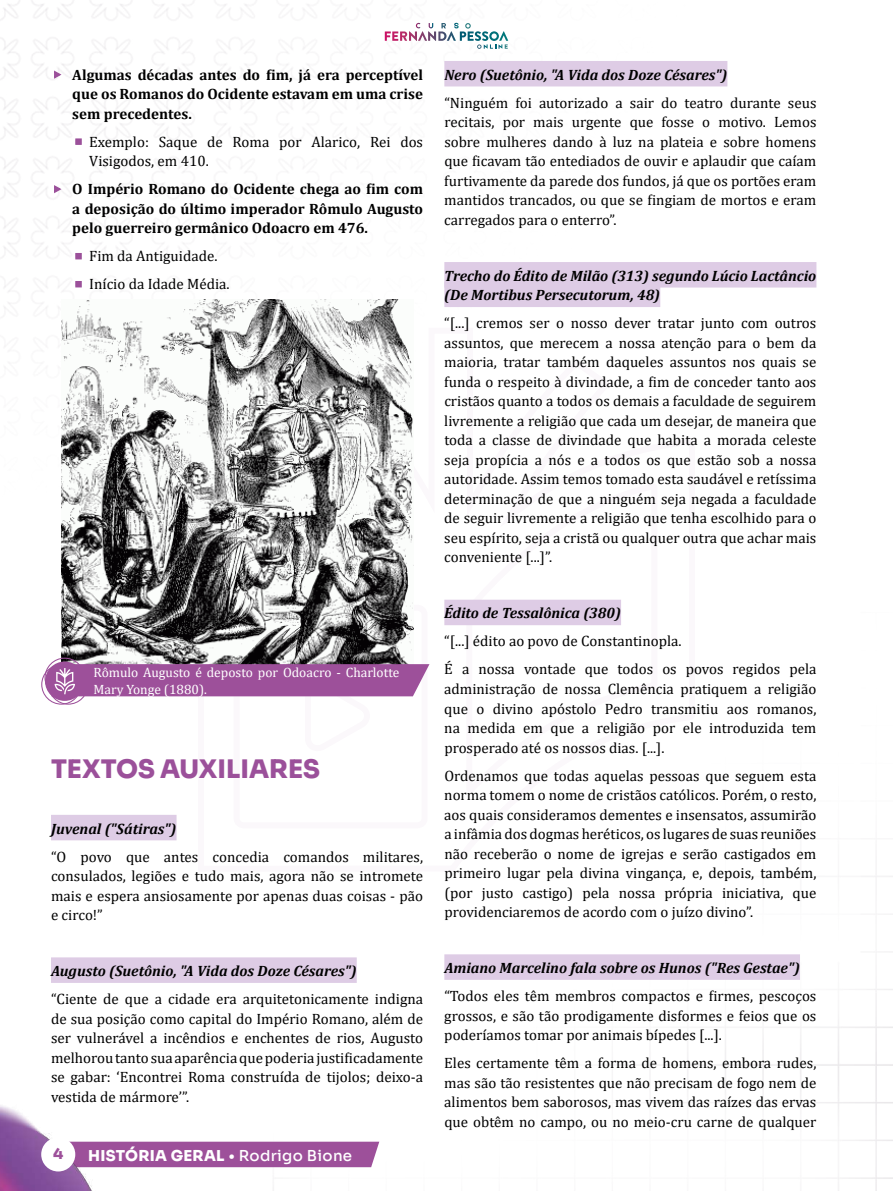
<style>
.page{position:relative;width:893px;height:1191px;background:#fff}
.page>*{position:absolute;margin:0;border:0;box-sizing:border-box;transform-origin:0 0}
.t1{font:25.5px "Sora";color:#9b509a}
.t2{font:15px/19.5px "Cambria";color:#000;text-align:justify}
.t3{font:italic 700 15px/19.5px "Cambria";color:#000}
.t4{font:700 15px/19.5px "Cambria";color:#000;text-align:justify}
.t5{font:15px "Sora";letter-spacing:.02em;color:#fff}
.t6{font:15px "Sora";color:#9d509a}
.t7{font:13.5px/16.5px "Cambria";color:#fff}
.s1{font-family:"Cambria";font-weight:700}
.s2{font-weight:500}
</style>
<div class="page">
<img style="left:0;top:0;width:893px;height:1191px">
<svg style="left:195px;top:325px;width:505px;height:548px"></svg>
<svg style="left:409px;top:23px;width:99px;height:26px"></svg>
<img style="left:0;top:1081px;width:131px;height:110px">
<svg style="left:0;top:1141px;width:379px;height:26px;background:#9d559d"></svg>
<div style="left:44px;top:1140px;width:28px;height:28px;background:#fff;border-radius:50%"></div>
<div style="left:41px;top:1137px;width:34px;height:34px;border:6px solid #fff;border-radius:50%"></div>
<div style="left:51px;top:815px;width:126px;height:25px;background:#decce5"></div>
<div style="left:51px;top:957px;width:306px;height:26px;background:#decce5"></div>
<img style="left:61px;top:300px;width:352px;height:357px">
<svg style="left:41px;top:657px;width:388px;height:47px"></svg>
<div style="left:444px;top:61px;width:283px;height:25px;background:#decce5"></div>
<div style="left:444px;top:262px;width:372px;height:25px;background:#decce5"></div>
<div style="left:444px;top:281px;width:216px;height:26px;background:#decce5"></div>
<div style="left:444px;top:599px;width:177px;height:26px;background:#decce5"></div>
<div style="left:444px;top:954px;width:356px;height:25px;background:#decce5"></div>
<svg style="left:55px;top:72px;width:5px;height:5px"></svg>
<svg style="left:76px;top:139px;width:5px;height:5px"></svg>
<svg style="left:55px;top:186px;width:5px;height:6px"></svg>
<svg style="left:76px;top:254px;width:5px;height:4px"></svg>
<svg style="left:76px;top:282px;width:5px;height:4px"></svg>
<p class="t4" style="left:72px;top:64px;width:352px">Algumas décadas antes do fim, já era perceptível que os Romanos do Ocidente estavam em uma crise sem precedentes.</p>
<p class="t2" style="left:89px;top:132px;width:335px">Exemplo: Saque de Roma por Alarico, Rei dos<br>Visigodos, em 410.</p>
<p class="t4" style="left:72px;top:179px;width:352px">O Império Romano do Ocidente chega ao fim com a deposição do último imperador Rômulo Augusto pelo guerreiro germânico Odoacro em 476.</p>
<p class="t2" style="left:89px;top:242px;width:142px;line-height:28px">Fim da Antiguidade.<br>Início da Idade Média.</p>
<p class="t7" style="left:94px;top:664px;width:307px">Rômulo Augusto é deposto por Odoacro - Charlotte<br>Mary Yonge (1880).</p>
<h1 class="t1" style="left:51px;top:747px;width:270px">TEXTOS AUXILIARES</h1>
<p class="t3" style="left:51px;top:818px;width:127px">Juvenal ("Sátiras")</p>
<p class="t2" style="left:51px;top:846px;width:374px">“O povo que antes concedia comandos militares, consulados, legiões e tudo mais, agora não se intromete mais e espera ansiosamente por apenas duas coisas - pão e circo!”</p>
<p class="t3" style="left:51px;top:960px;width:307px">Augusto (Suetônio, "A Vida dos Doze Césares")</p>
<p class="t2" style="left:51px;top:989px;width:374px">“Ciente de que a cidade era arquitetonicamente indigna de sua posição como capital do Império Romano, além de ser vulnerável a incêndios e enchentes de rios, Augusto melhoroutantosua aparênciaquepoderiajustificadamente se gabar: ‘Encontrei Roma construída de tijolos; deixo-a vestida de mármore’”.</p>
<p class="t6" style="left:53px;top:1141px;width:12px">4</p>
<p class="t5" style="left:88px;top:1142px;width:265px">HISTÓRIA GERAL <span class="s1">•</span> <span class="s2">Rodrigo Bione</span></p>
<p class="t3" style="left:444px;top:64px;width:285px">Nero (Suetônio, "A Vida dos Doze Césares")</p>
<p class="t2" style="left:444px;top:93px;width:374px">“Ninguém foi autorizado a sair do teatro durante seus recitais, por mais urgente que fosse o motivo. Lemos sobre mulheres dando à luz na plateia e sobre homens que ficavam tão entediados de ouvir e aplaudir que caíam furtivamente da parede dos fundos, já que os portões eram mantidos trancados, ou que se fingiam de mortos e eram carregados para o enterro”.</p>
<p class="t3" style="left:444px;top:265px;width:374px">Trecho do Édito de Milão (313) segundo Lúcio Lactâncio (De Mortibus Persecutorum, 48)</p>
<p class="t2" style="left:444px;top:313px;width:374px">“[...] cremos ser o nosso dever tratar junto com outros assuntos, que merecem a nossa atenção para o bem da maioria, tratar também daqueles assuntos nos quais se funda o respeito à divindade, a fim de conceder tanto aos cristãos quanto a todos os demais a faculdade de seguirem livremente a religião que cada um desejar, de maneira que toda a classe de divindade que habita a morada celeste seja propícia a nós e a todos os que estão sob a nossa autoridade. Assim temos tomado esta saudável e retíssima determinação de que a ninguém seja negada a faculdade de seguir livremente a religião que tenha escolhido para o seu espírito, seja a cristã ou qualquer outra que achar mais conveniente [...]”.</p>
<p class="t3" style="left:444px;top:603px;width:178px">Édito de Tessalônica (380)</p>
<p class="t2" style="left:444px;top:627px;width:374px;line-height:28px">“[...] édito ao povo de Constantinopla.<br>É a nossa vontade que todos os povos regidos pela</p>
<p class="t2" style="left:444px;top:679px;width:374px">administração de nossa Clemência pratiquem a religião que o divino apóstolo Pedro transmitiu aos romanos, na medida em que a religião por ele introduzida tem prosperado até os nossos dias. [...].</p>
<p class="t2" style="left:444px;top:765px;width:374px">Ordenamos que todas aquelas pessoas que seguem esta norma tomem o nome de cristãos católicos. Porém, o resto, aos quais consideramos dementes e insensatos, assumirão a infâmia dos dogmas heréticos, os lugares de suas reuniões não receberão o nome de igrejas e serão castigados em primeiro lugar pela divina vingança, e, depois, também, (por justo castigo) pela nossa própria iniciativa, que providenciaremos de acordo com o juízo divino”.</p>
<p class="t3" style="left:444px;top:957px;width:357px">Amiano Marcelino fala sobre os Hunos ("Res Gestae")</p>
<p class="t2" style="left:444px;top:986px;width:374px">“Todos eles têm membros compactos e firmes, pescoços grossos, e são tão prodigamente disformes e feios que os poderíamos tomar por animais bípedes [...].</p>
<p class="t2" style="left:444px;top:1053px;width:374px">Eles certamente têm a forma de homens, embora rudes, mas são tão resistentes que não precisam de fogo nem de alimentos bem saborosos, mas vivem das raízes das ervas que obtêm no campo, ou no meio-cru carne de qualquer</p>
</div>
